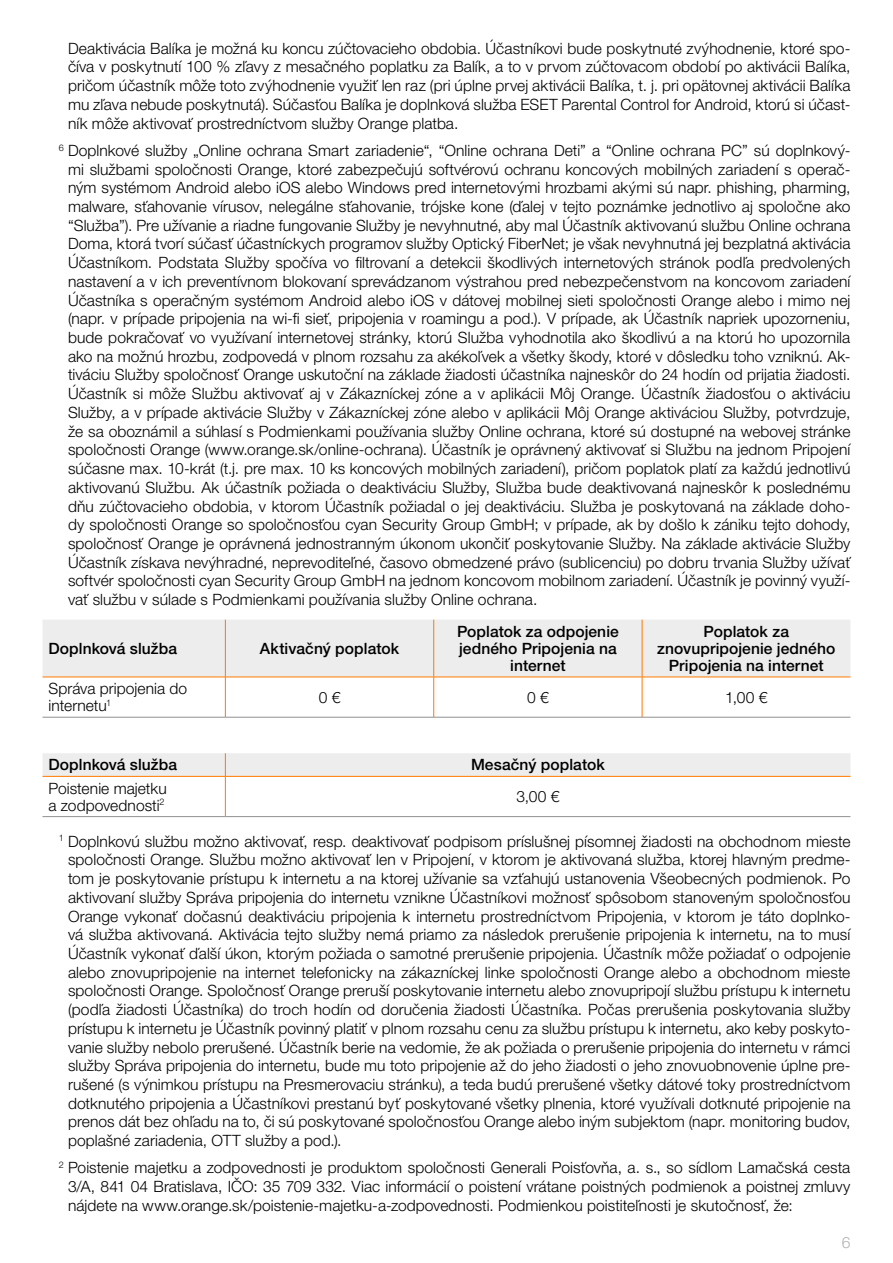
<style>
.page{position:relative;width:893px;height:1263px;background:#fff}
.page>*{position:absolute;margin:0;border:0;box-sizing:border-box;transform-origin:0 0}
.t1{font:300 15.6px/18.8px "Helvetica Neue LT Pro";letter-spacing:.005em;color:#000;text-align:justify}
.t2{font:500 15.6px/17.1px "Helvetica Neue LT Pro";letter-spacing:.005em;color:#000;text-align:center}
.t3{font:300 15.6px "Helvetica Neue LT Pro";color:#b3b2b2}
</style>
<div class="page">
<div style="left:43px;top:620px;width:807px;height:57px;background:#ededed"></div>
<svg style="left:43px;top:678px;width:807px;height:39px"></svg>
<hr style="left:225px;top:677px;width:1px;height:40px;background:#ff7a00">
<hr style="left:433px;top:677px;width:1px;height:40px;background:#ff7a00">
<hr style="left:642px;top:677px;width:1px;height:40px;background:#ff7a00">
<hr style="left:225px;top:620px;width:1px;height:57px;background:#ff7a00">
<hr style="left:433px;top:620px;width:1px;height:57px;background:#ff7a00">
<hr style="left:642px;top:620px;width:1px;height:57px;background:#ff7a00">
<hr style="left:43px;top:677px;width:182px;height:1px;background:#ff7a00">
<hr style="left:225px;top:677px;width:209px;height:1px;background:#ff7a00">
<hr style="left:434px;top:677px;width:208px;height:1px;background:#ff7a00">
<hr style="left:642px;top:677px;width:208px;height:1px;background:#ff7a00">
<hr style="left:43px;top:717px;width:182px;height:1px;background:#909090">
<hr style="left:225px;top:717px;width:209px;height:1px;background:#909090">
<hr style="left:434px;top:717px;width:208px;height:1px;background:#909090">
<hr style="left:642px;top:717px;width:208px;height:1px;background:#909090">
<svg style="left:43px;top:753px;width:807px;height:63px"></svg>
<hr style="left:43px;top:776px;width:182px;height:1px;background:#ff7a00">
<hr style="left:225px;top:776px;width:625px;height:1px;background:#ff7a00">
<hr style="left:43px;top:816px;width:182px;height:1px;background:#909090">
<hr style="left:225px;top:816px;width:625px;height:1px;background:#909090">
<p class="t1" style="left:68px;top:38px;width:784px">Deaktivácia Balíka je možná ku koncu zúčtovacieho obdobia. Účastníkovi bude poskytnuté zvýhodnenie, ktoré spo&shy;číva v poskytnutí 100 % zľavy z mesačného poplatku za Balík, a to v prvom zúčtovacom období po aktivácii Balíka, pričom účastník môže toto zvýhodnenie využiť len raz (pri úplne prvej aktivácii Balíka, t. j. pri opätovnej aktivácii Balíka mu zľava nebude poskytnutá). Súčasťou Balíka je doplnková služba ESET Parental Control for Android, ktorú si účast&shy;ník môže aktivovať prostredníctvom služby Orange platba.</p>
<p class="t1" style="left:68px;top:141px;width:784px;text-indent:-9px"><sup>6</sup> Doplnkové služby „Online ochrana Smart zariadenie“, “Online ochrana Deti” a “Online ochrana PC” sú doplnkový&shy;mi službami spoločnosti Orange, ktoré zabezpečujú softvérovú ochranu koncových mobilných zariadení s operač&shy;ným systémom Android alebo iOS alebo Windows pred internetovými hrozbami akými sú napr. phishing, pharming, malware, sťahovanie vírusov, nelegálne sťahovanie, trójske kone (ďalej v tejto poznámke jednotlivo aj spoločne ako “Služba”). Pre užívanie a riadne fungovanie Služby je nevyhnutné, aby mal Účastník aktivovanú službu Online ochrana Doma, ktorá tvorí súčasť účastníckych programov služby Optický FiberNet; je však nevyhnutná jej bezplatná aktivácia Účastníkom. Podstata Služby spočíva vo filtrovaní a detekcii škodlivých internetových stránok podľa predvolených nastavení a v ich preventívnom blokovaní sprevádzanom výstrahou pred nebezpečenstvom na koncovom zariadení Účastníka s operačným systémom Android alebo iOS v dátovej mobilnej sieti spoločnosti Orange alebo i mimo nej (napr. v prípade pripojenia na wi-fi sieť, pripojenia v roamingu a pod.). V prípade, ak Účastník napriek upozorneniu, bude pokračovať vo využívaní internetovej stránky, ktorú Služba vyhodnotila ako škodlivú a na ktorú ho upozornila ako na možnú hrozbu, zodpovedá v plnom rozsahu za akékoľvek a všetky škody, ktoré v dôsledku toho vzniknú. Ak&shy;tiváciu Služby spoločnosť Orange uskutoční na základe žiadosti účastníka najneskôr do 24 hodín od prijatia žiadosti.<br>Účastník si môže Službu aktivovať aj v Zákazníckej zóne a v aplikácii Môj Orange. Účastník žiadosťou o aktiváciu Služby, a v prípade aktivácie Služby v Zákazníckej zóne alebo v aplikácii Môj Orange aktiváciou Služby, potvrdzuje, že sa oboznámil a súhlasí s Podmienkami používania služby Online ochrana, ktoré sú dostupné na webovej stránke spoločnosti Orange (www.orange.sk/online-ochrana). Účastník je oprávnený aktivovať si Službu na jednom Pripojení súčasne max. 10-krát (t.j. pre max. 10 ks koncových mobilných zariadení), pričom poplatok platí za každú jednotlivú aktivovanú Službu. Ak účastník požiada o deaktiváciu Služby, Služba bude deaktivovaná najneskôr k poslednému dňu zúčtovacieho obdobia, v ktorom Účastník požiadal o jej deaktiváciu. Služba je poskytovaná na základe doho&shy;dy spoločnosti Orange so spoločnosťou cyan Security Group GmbH; v prípade, ak by došlo k zániku tejto dohody, spoločnosť Orange je oprávnená jednostranným úkonom ukončiť poskytovanie Služby. Na základe aktivácie Služby Účastník získava nevýhradné, neprevoditeľné, časovo obmedzené právo (sublicenciu) po dobru trvania Služby užívať softvér spoločnosti cyan Security Group GmbH na jednom koncovom mobilnom zariadení. Účastník je povinný využí&shy;vať službu v súlade s Podmienkami používania služby Online ochrana.</p>
<p class="t2" style="left:49px;top:640px;width:130px">Doplnková služba</p>
<p class="t2" style="left:260px;top:640px;width:141px">Aktivačný poplatok</p>
<p class="t2" style="left:457px;top:622px;width:163px">Poplatok za odpojenie jedného Pripojenia na internet</p>
<p class="t2" style="left:657px;top:622px;width:179px">Poplatok za znovupripojenie jedného<br>Pripojenia na internet</p>
<p class="t1" style="left:49px;top:680px;width:140px;line-height:17.1px">Správa pripojenia do internetu<sup>1</sup></p>
<p class="t1" style="left:319px;top:687px;width:23px">0 €</p>
<p class="t1" style="left:527px;top:687px;width:23px">0 €</p>
<p class="t1" style="left:725px;top:687px;width:44px">1,00 €</p>
<p class="t2" style="left:49px;top:756px;width:130px">Doplnková služba</p>
<p class="t2" style="left:471px;top:756px;width:135px">Mesačný poplatok</p>
<p class="t1" style="left:49px;top:779px;width:120px;line-height:17.1px">Poistenie majetku a zodpovednosti<sup>2</sup></p>
<p class="t1" style="left:516px;top:787px;width:45px">3,00 €</p>
<p class="t1" style="left:68px;top:831px;width:784px;text-indent:-9px"><sup>1</sup> Doplnkovú službu možno aktivovať, resp. deaktivovať podpisom príslušnej písomnej žiadosti na obchodnom mieste spoločnosti Orange. Službu možno aktivovať len v Pripojení, v ktorom je aktivovaná služba, ktorej hlavným predme&shy;tom je poskytovanie prístupu k internetu a na ktorej užívanie sa vzťahujú ustanovenia Všeobecných podmienok. Po aktivovaní služby Správa pripojenia do internetu vznikne Účastníkovi možnosť spôsobom stanoveným spoločnosťou Orange vykonať dočasnú deaktiváciu pripojenia k internetu prostredníctvom Pripojenia, v ktorom je táto doplnko&shy;vá služba aktivovaná. Aktivácia tejto služby nemá priamo za následok prerušenie pripojenia k internetu, na to musí Účastník vykonať ďalší úkon, ktorým požiada o samotné prerušenie pripojenia. Účastník môže požiadať o odpojenie alebo znovupripojenie na internet telefonicky na zákazníckej linke spoločnosti Orange alebo a obchodnom mieste spoločnosti Orange. Spoločnosť Orange preruší poskytovanie internetu alebo znovupripojí službu prístupu k internetu (podľa žiadosti Účastníka) do troch hodín od doručenia žiadosti Účastníka. Počas prerušenia poskytovania služby prístupu k internetu je Účastník povinný platiť v plnom rozsahu cenu za službu prístupu k internetu, ako keby poskyto&shy;vanie služby nebolo prerušené. Účastník berie na vedomie, že ak požiada o prerušenie pripojenia do internetu v rámci služby Správa pripojenia do internetu, bude mu toto pripojenie až do jeho žiadosti o jeho znovuobnovenie úplne pre&shy;rušené (s výnimkou prístupu na Presmerovaciu stránku), a teda budú prerušené všetky dátové toky prostredníctvom dotknutého pripojenia a Účastníkovi prestanú byť poskytované všetky plnenia, ktoré využívali dotknuté pripojenie na prenos dát bez ohľadu na to, či sú poskytované spoločnosťou Orange alebo iným subjektom (napr. monitoring budov, poplašné zariadenia, OTT služby a pod.).</p>
<p class="t1" style="left:68px;top:1158px;width:784px;text-indent:-9px"><sup>2</sup> Poistenie majetku a zodpovednosti je produktom spoločnosti Generali Poisťovňa, a. s., so sídlom Lamačská cesta 3/A, 841 04 Bratislava, IČO: 35 709 332. Viac informácií o poistení vrátane poistných podmienok a poistnej zmluvy nájdete na www.orange.sk/poistenie-majetku-a-zodpovednosti. Podmienkou poistiteľnosti je skutočnosť, že:</p>
<p class="t3" style="left:842px;top:1233px;width:10px">6</p>
</div>
